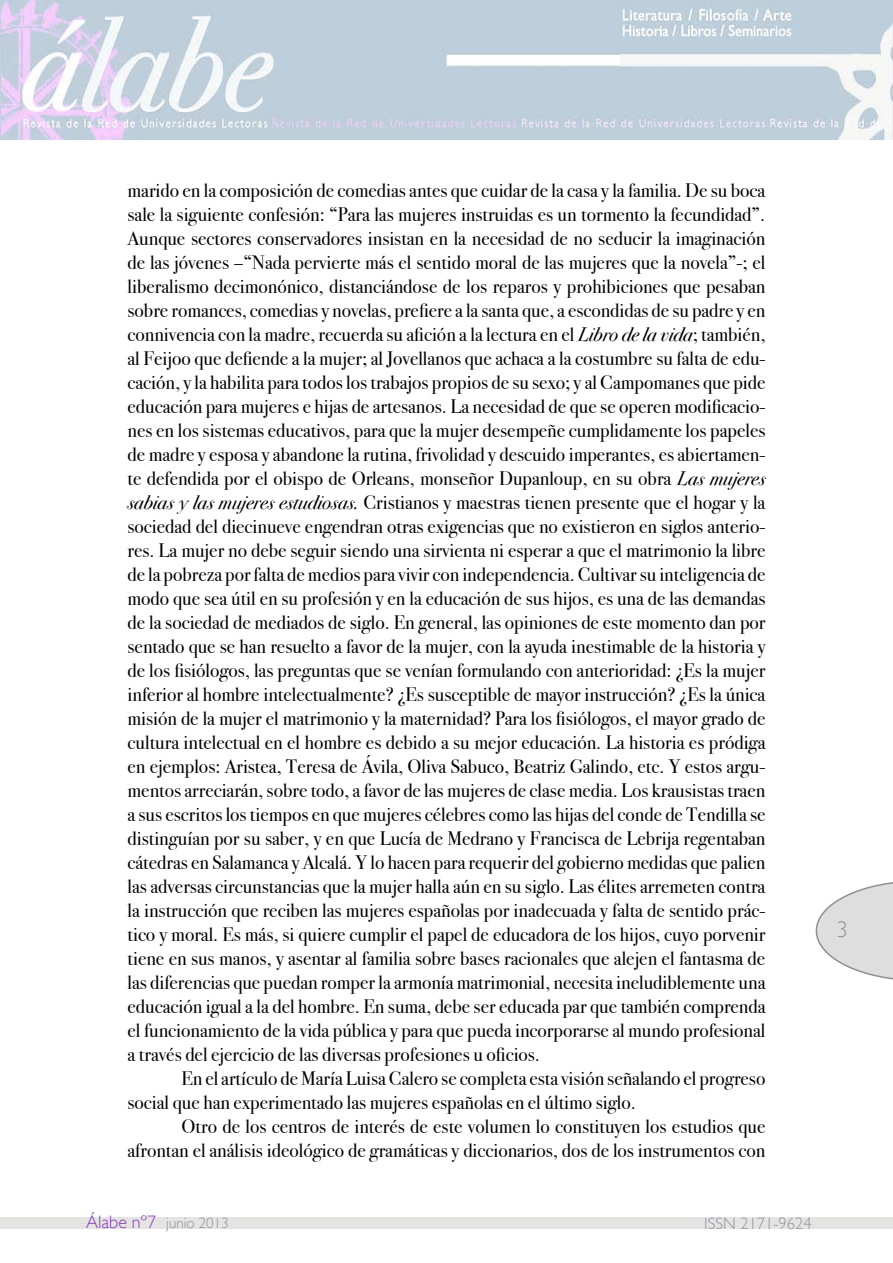
<style>
.page{position:relative;width:893px;height:1263px;background:#fff}
.page>*{position:absolute;margin:0;border:0;box-sizing:border-box;transform-origin:0 0}
.t1{font:300 22.5px "Gill Sans";color:#8a949d}
.t2{font:19.5px/24px "Bodoni Svty Two OSITCTT Book";color:#000;text-align:justify}
.t3{font:300 16.5px "Gill Sans";color:#8c959c}
.t4{font:300 15px "Gill Sans";color:#8c959c}
.s1{font-family:"Bodoni Svty Two OSITCTT Book It"}
.s2{font-size:18px;color:#893ab6}
</style>
<div class="page">
<svg style="left:816px;top:882px;width:77px;height:98px"></svg>
<img style="left:0;top:0;width:893px;height:139px">
<div style="left:0;top:1218px;width:893px;height:11px;background:#e4e4e3"></div>
<p class="t2" style="left:128px;top:178px;width:639px">marido en la composición de comedias antes que cuidar de la casa y la familia. De su boca sale la siguiente confesión: “Para las mujeres instruidas es un tormento la fecundidad”.<br>Aunque sectores conservadores insistan en la necesidad de no seducir la imaginación de las jóvenes –“Nada pervierte más el sentido moral de las mujeres que la novela”-; el liberalismo decimonónico, distanciándose de los reparos y prohibiciones que pesaban sobre romances, comedias y novelas, prefiere a la santa que, a escondidas de su padre y en connivencia con la madre, recuerda su afición a la lectura en el <span class="s1">Libro de la vida</span>; también, al Feijoo que defiende a la mujer; al Jovellanos que achaca a la costumbre su falta de edu&shy;cación, y la habilita para todos los trabajos propios de su sexo; y al Campomanes que pide educación para mujeres e hijas de artesanos. La necesidad de que se operen modificacio&shy;nes en los sistemas educativos, para que la mujer desempeñe cumplidamente los papeles de madre y esposa y abandone la rutina, frivolidad y descuido imperantes, es abiertamen&shy;te defendida por el obispo de Orleans, monseñor Dupanloup, en su obra <span class="s1">Las mujeres sabias y las mujeres estudiosas.</span> Cristianos y maestras tienen presente que el hogar y la sociedad del diecinueve engendran otras exigencias que no existieron en siglos anterio&shy;res. La mujer no debe seguir siendo una sirvienta ni esperar a que el matrimonio la libre de la pobreza porfalta de medios paravivir con independencia.Cultivarsu inteligencia de modo que sea útil en su profesión y en la educación de sus hijos, es una de las demandas de la sociedad de mediados de siglo. En general, las opiniones de este momento dan por sentado que se han resuelto a favor de la mujer, con la ayuda inestimable de la historia y de los fisiólogos, las preguntas que se venían formulando con anterioridad: ¿Es la mujer inferior al hombre intelectualmente? ¿Es susceptible de mayor instrucción? ¿Es la única misión de la mujer el matrimonio y la maternidad? Para los fisiólogos, el mayor grado de cultura intelectual en el hombre es debido a su mejor educación. La historia es pródiga en ejemplos: Aristea, Teresa de Ávila, Oliva Sabuco, Beatriz Galindo, etc. Y estos argu&shy;mentos arreciarán, sobre todo, a favor de las mujeres de clase media. Los krausistas traen a sus escritos los tiempos en que mujeres célebres como las hijas del conde de Tendilla se distinguían por su saber, y en que Lucía de Medrano y Francisca de Lebrija regentaban cátedras en Salamanca y Alcalá. Y lo hacen para requerir del gobierno medidas que palien las adversas circunstancias que la mujer halla aún en su siglo. Las élites arremeten contra la instrucción que reciben las mujeres españolas por inadecuada y falta de sentido prác&shy;tico y moral. Es más, si quiere cumplir el papel de educadora de los hijos, cuyo porvenir tiene en sus manos, y asentar al familia sobre bases racionales que alejen el fantasma de las diferencias que puedan romper la armonía matrimonial, necesita ineludiblemente una educación igual a la del hombre. En suma, debe ser educada par que también comprenda el funcionamiento de la vida pública y para que pueda incorporarse al mundo profesional a través del ejercicio de las diversas profesiones u oficios.</p>
<p class="t2" style="left:128px;top:1066px;width:639px;text-indent:54px">En elartículo de María LuisaCalero se completa estavisión señalando el progreso social que han experimentado las mujeres españolas en el último siglo.</p>
<p class="t2" style="left:128px;top:1114px;width:639px;text-align:right">Otro de los centros de interés de este volumen lo constituyen los estudios que afrontan el análisis ideológico de gramáticas y diccionarios, dos de los instrumentos con</p>
<p class="t4" style="left:86px;top:1214px;width:144px"><span class="s2">Álabe nº7</span> junio 2013</p>
<p class="t3" style="left:704px;top:1214px;width:109px">ISSN 2171-9624</p>
<p class="t1" style="left:837px;top:917px;width:13px">3</p>
</div>
